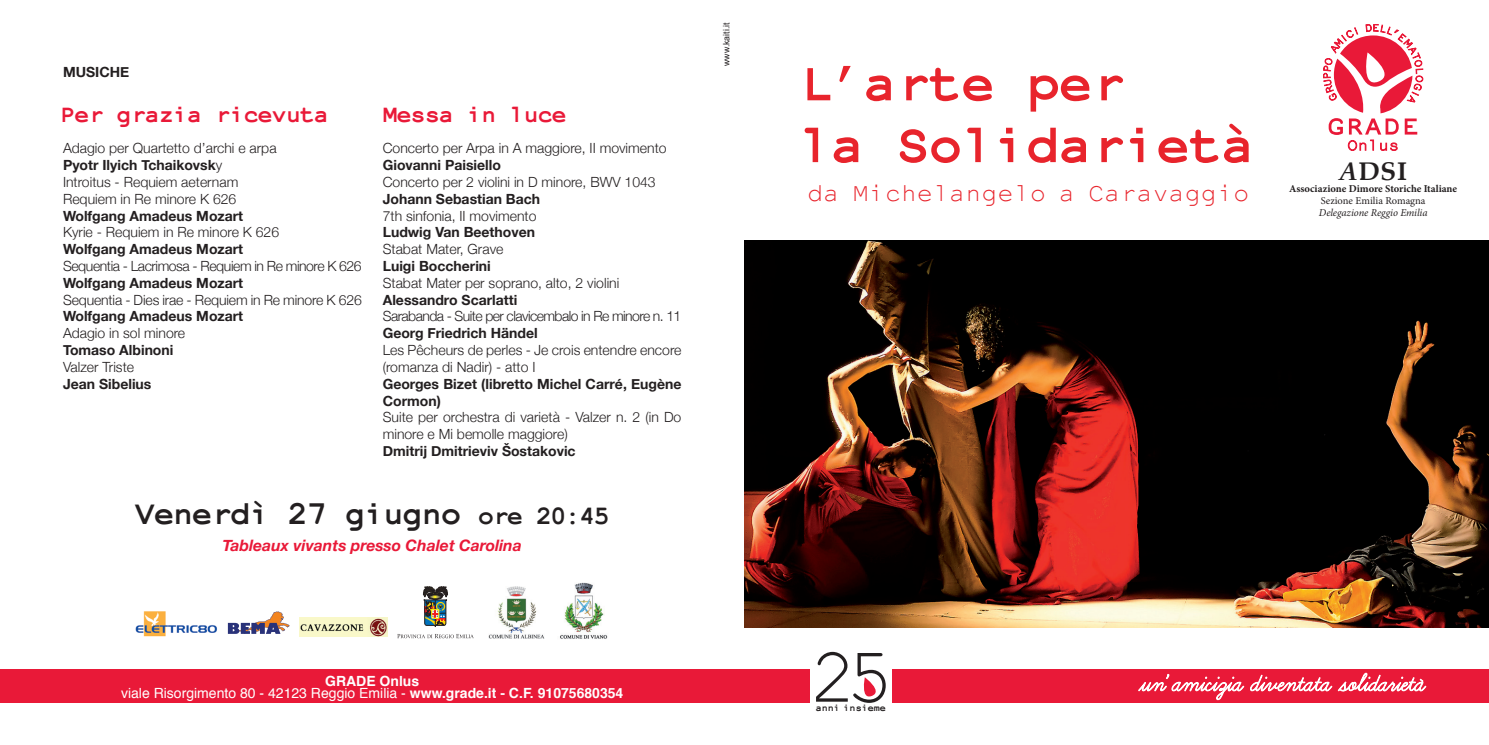
<style>
.page{position:relative;width:1489px;height:745px;background:#fff}
.page>*{position:absolute;margin:0;border:0;box-sizing:border-box;transform-origin:0 0}
.t1{font:700 55.12px "Not Courier Sans";letter-spacing:-.01em;color:#e8242c}
.t2{font:700 33.25px "Not Courier Sans";letter-spacing:-.025em;color:#231f20}
.t3{font:26.25px "Not Courier Sans";letter-spacing:.015em;color:#e8242c}
.t4{font:700 25.55px "Book Antiqua";color:#231f20}
.t5{font:700 24.5px "Not Courier Sans";letter-spacing:-.025em;color:#e91938}
.t6{font:italic 700 15.75px "Helvetica Neue";color:#e91938}
.t7{font:300 14px/16.8px "Helvetica Neue";color:#231f20}
.t8{font:700 14px/16.8px "Helvetica Neue";color:#231f20}
.t9{font:14px "Helvetica";color:#fff}
.t10{font:300 14px "Helvetica Neue";letter-spacing:-.04em;color:#231f20}
.t11{font:300 14px "Helvetica Neue";letter-spacing:-.03em;color:#231f20}
.t12{font:700 14px "Helvetica";color:#fff}
.t13{font:700 10.5px "Minion Pro";color:#231f20}
.t14{font:italic 10.5px "Minion Pro";letter-spacing:-.005em;color:#231f20}
.t15{font:10.5px "Minion Pro";color:#231f20}
.t16{font:700 10.15px "Not Courier Sans";color:#231f20}
.t17{font:8.75px "Arial";color:#231f20}
.s1{font-weight:300}
.s2{font-size:26.25px}
.s3{font-weight:700}
.s4{font-style:italic}
</style>
<div class="page">
<svg style="left:423px;top:586px;width:25px;height:40px"></svg>
<svg style="left:397px;top:634px;width:76px;height:3px"></svg>
<img style="left:489px;top:586px;width:55px;height:52px">
<img style="left:560px;top:582px;width:48px;height:57px">
<img style="left:135px;top:611px;width:82px;height:26px">
<svg style="left:228px;top:611px;width:61px;height:22px"></svg>
<img style="left:299px;top:617px;width:88px;height:19px">
<div style="left:892px;top:669px;width:596px;height:33px;background:#e91938"></div>
<svg style="left:1323px;top:24px;width:99px;height:126px"></svg>
<svg style="left:1138px;top:674px;width:105px;height:25px"></svg>
<svg style="left:1250px;top:674px;width:81px;height:17px"></svg>
<svg style="left:1337px;top:672px;width:88px;height:19px"></svg>
<svg style="left:816px;top:651px;width:31px;height:50px"></svg>
<svg style="left:853px;top:653px;width:32px;height:49px"></svg>
<div style="left:0;top:669px;width:809px;height:33px;background:#e91938"></div>
<img style="left:744px;top:241px;width:744px;height:385px">
<p class="t8" style="left:63px;top:63px;width:68px">MUSICHE</p>
<p class="t5" style="left:61px;top:96px;width:270px">Per grazia ricevuta</p>
<p class="t5" style="left:383px;top:96px;width:185px">Messa in luce</p>
<p class="t7" style="left:63px;top:139px;width:215px">Adagio per Quartetto d’archi e arpa</p>
<p class="t8" style="left:63px;top:156px;width:161px">Pyotr Ilyich Tchaikovsk<span class="s1">y</span></p>
<p class="t7" style="left:63px;top:173px;width:177px">Introitus - Requiem aeternam</p>
<p class="t7" style="left:63px;top:190px;width:175px">Requiem in Re minore K 626</p>
<p class="t8" style="left:63px;top:207px;width:182px">Wolfgang Amadeus Mozart</p>
<p class="t7" style="left:63px;top:223px;width:218px">Kyrie - Requiem in Re minore K 626</p>
<p class="t8" style="left:63px;top:240px;width:182px">Wolfgang Amadeus Mozart</p>
<p class="t11" style="left:63px;top:257px;width:300px">Sequentia - Lacrimosa - Requiem in Re minore K 626</p>
<p class="t8" style="left:63px;top:274px;width:182px">Wolfgang Amadeus Mozart</p>
<p class="t7" style="left:63px;top:291px;width:300px">Sequentia - Dies irae - Requiem in Re minore K 626</p>
<p class="t8" style="left:63px;top:307px;width:182px">Wolfgang Amadeus Mozart</p>
<p class="t7" style="left:63px;top:324px;width:124px">Adagio in sol minore</p>
<p class="t8" style="left:63px;top:341px;width:112px">Tomaso Albinoni</p>
<p class="t7" style="left:63px;top:358px;width:73px">Valzer Triste</p>
<p class="t8" style="left:63px;top:375px;width:90px">Jean Sibelius</p>
<p class="t7" style="left:383px;top:139px;width:285px">Concerto per Arpa in A maggiore, II movimento</p>
<p class="t8" style="left:383px;top:156px;width:120px">Giovanni Paisiello</p>
<p class="t7" style="left:383px;top:173px;width:274px">Concerto per 2 violini in D minore, BWV 1043</p>
<p class="t8" style="left:383px;top:190px;width:159px">Johann Sebastian Bach</p>
<p class="t7" style="left:383px;top:207px;width:155px">7th sinfonia, II movimento</p>
<p class="t8" style="left:383px;top:223px;width:154px">Ludwig Van Beethoven</p>
<p class="t7" style="left:383px;top:240px;width:122px">Stabat Mater, Grave</p>
<p class="t8" style="left:383px;top:257px;width:110px">Luigi Boccherini</p>
<p class="t7" style="left:383px;top:274px;width:238px">Stabat Mater per soprano, alto, 2 violini</p>
<p class="t8" style="left:383px;top:291px;width:136px">Alessandro Scarlatti</p>
<p class="t10" style="left:383px;top:308px;width:300px">Sarabanda - Suite per clavicembalo in Re minore n. 11</p>
<p class="t8" style="left:383px;top:324px;width:156px">Georg Friedrich Händel</p>
<p class="t7" style="left:383px;top:341px;width:300px">Les Pêcheurs de perles - Je crois entendre encore (romanza di Nadir) - atto I</p>
<p class="t8" style="left:383px;top:375px;width:300px">Georges Bizet (libretto Michel Carré, Eugène<br>Cormon)</p>
<p class="t7" style="left:383px;top:408px;width:300px">Suite per orchestra di varietà - Valzer n. 2 (in Do minore e Mi bemolle maggiore)</p>
<p class="t8" style="left:383px;top:442px;width:194px">Dmitrij Dmitrieviv Šostakovic</p>
<p class="t2" style="left:135px;top:487px;width:476px">Venerdì 27 giugno <span class="s2">ore 20:45</span></p>
<p class="t6" style="left:222px;top:535px;width:301px">Tableaux vivants presso Chalet Carolina</p>
<p class="t17" style="left:720px;top:66px;width:45px;rotate:-90deg">www.kaiti.it</p>
<p class="t12" style="left:325px;top:669px;width:96px">GRADE Onlus</p>
<p class="t9" style="left:121px;top:681px;width:504px">viale Risorgimento 80 - 42123 Reggio Emilia - <span class="s3">www.grade.it - C.F. 91075680354</span></p>
<p class="t1" style="left:798px;top:40px;width:327px">L’arte per</p>
<p class="t1" style="left:798px;top:102px;width:457px">la Solidarietà</p>
<p class="t3" style="left:807px;top:176px;width:443px">da Michelangelo a Caravaggio</p>
<p class="t4" style="left:1339px;top:157px;width:69px"><span class="s4">A</span>DSI</p>
<p class="t13" style="left:1288px;top:181px;width:169px">Associazione Dimore Storiche Italiane</p>
<p class="t15" style="left:1320px;top:193px;width:106px">Sezione Emilia Romagna</p>
<p class="t14" style="left:1318px;top:205px;width:110px">Delegazione Reggio Emilia</p>
<p class="t16" style="left:815px;top:700px;width:72px">anni insieme</p>
</div>
